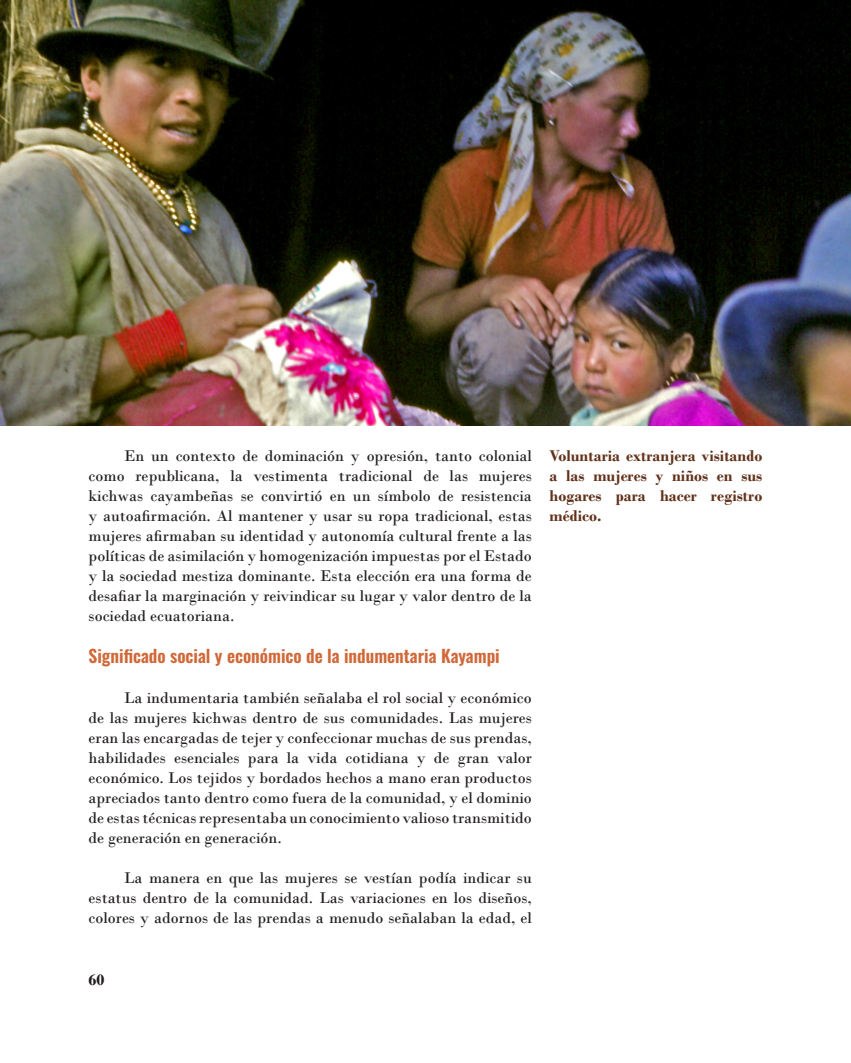
<style>
.page{position:relative;width:851px;height:1063px;background:#fff}
.page>*{position:absolute;margin:0;border:0;box-sizing:border-box;transform-origin:0 0}
._1_1_1{font:600 17.5px "Oswald";color:#d06939}
.t1{font:16.25px/20px "Bodoni";color:#231f20;text-align:justify}
.FOTOS{font:700 16.25px/20px "Bodoni";color:#613119;text-align:justify}
.t2{font:700 16.25px "Bodoni";color:#231f20}
</style>
<div class="page">
<img style="left:0;top:0;width:850px;height:425px">
<p class="t1" style="left:89px;top:446px;width:444px;text-indent:35px">En un contexto de dominación y opresión, tanto colonial como republicana, la vestimenta tradicional de las mujeres kichwas cayambeñas se convirtió en un símbolo de resistencia y autoafirmación. Al mantener y usar su ropa tradicional, estas mujeres afirmaban su identidad y autonomía cultural frente a las políticas de asimilación y homogenización impuestas por el Estado y la sociedad mestiza dominante. Esta elección era una forma de desafiar la marginación y reivindicar su lugar y valor dentro de la sociedad ecuatoriana.</p>
<p class="_1_1_1" style="left:89px;top:647px;width:412px">Significado social y económico de la indumentaria Kayampi</p>
<p class="t1" style="left:89px;top:688px;width:444px;text-indent:35px">La indumentaria también señalaba el rol social y económico de las mujeres kichwas dentro de sus comunidades. Las mujeres eran las encargadas de tejer y confeccionar muchas de sus prendas, habilidades esenciales para la vida cotidiana y de gran valor económico. Los tejidos y bordados hechos a mano eran productos apreciados tanto dentro como fuera de la comunidad, y el dominio de estas técnicas representaba un conocimiento valioso transmitido de generación en generación.</p>
<p class="t1" style="left:89px;top:868px;width:444px;text-indent:35px">La manera en que las mujeres se vestían podía indicar su estatus dentro de la comunidad. Las variaciones en los diseños, colores y adornos de las prendas a menudo señalaban la edad, el</p>
<p class="FOTOS" style="left:549px;top:445px;width:214px">Voluntaria extranjera visitando a las mujeres y niños en sus hogares para hacer registro médico.</p>
<p class="t2" style="left:89px;top:970px;width:17px">60</p>
</div>
